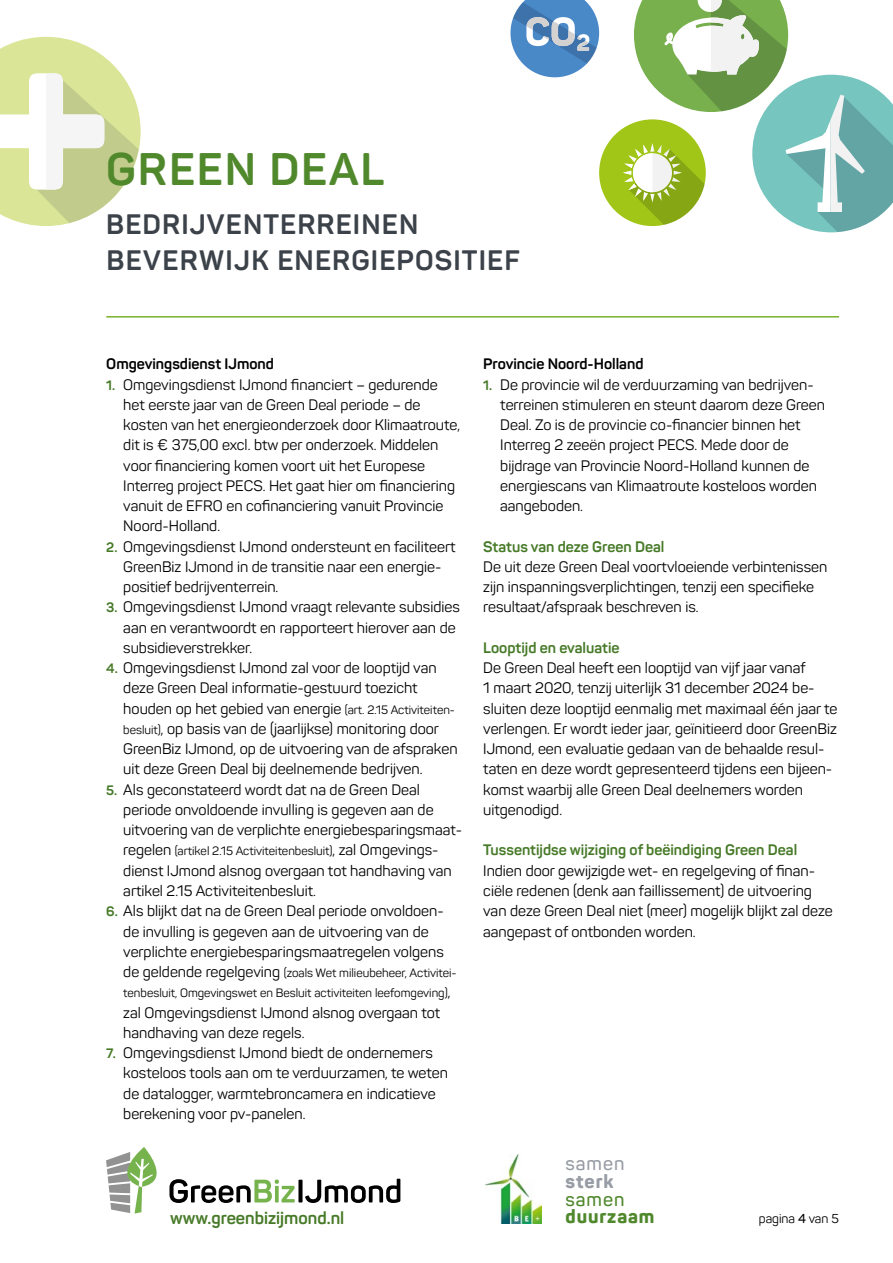
<style>
.page{position:relative;width:893px;height:1263px;background:#fff}
.page>*{position:absolute;margin:0;border:0;box-sizing:border-box;transform-origin:0 0}
.t1{font:700 45px "Panton";letter-spacing:.04em;color:#50882c}
.t2{font:700 27.75px/36px "Panton";letter-spacing:.04em;color:#3c4249}
.t3{font:800 18.9px "Panton";letter-spacing:.05em;color:#50882c}
.t4{font:600 18.9px "Panton";letter-spacing:.05em;color:#989da5}
.t5{font:800 18.9px "Panton";letter-spacing:.05em;color:#989da5}
.t6{font:600 18.9px "Panton";letter-spacing:.05em;color:#50882c}
.t7{font:700 17.25px "Panton";color:#477a28}
.t8{font:15px/20.2px "Panton";color:#000}
.t9{font:700 15px "Panton";color:#477a28}
.t10{font:700 15px "Panton";color:#000}
.t11{font:12.75px "Panton";color:#000}
.t12{font:12px/20.2px "Panton";color:#000}
.s1{font-weight:700;font-size:13.5px;color:#477a28}
.s2{font-size:12px}
.s3{font-size:15px}
.s4{font-weight:600}
</style>
<div class="page">
<img style="left:485px;top:1154px;width:56px;height:70px">
<div style="left:599px;top:119px;width:107px;height:107px;background:#a2c617;border-radius:50%"></div>
<svg style="left:623px;top:0;width:270px;height:232px"></svg>
<svg style="left:510px;top:0;width:89px;height:77px"></svg>
<hr style="left:106px;top:316px;width:733px;height:2px;background:#78b22b">
<div style="left:298px;top:1180px;width:5px;height:22px;background:#000"></div>
<svg style="left:305px;top:1179px;width:95px;height:24px"></svg>
<svg style="left:106px;top:1147px;width:189px;height:66px"></svg>
<svg style="left:0;top:37px;width:141px;height:189px"></svg>
<h1 class="t1" style="left:106px;top:141px;width:279px">GREEN DEAL</h1>
<h2 class="t2" style="left:106px;top:206px;width:415px">BEDRIJVENTERREINEN<br>BEVERWIJK ENERGIEPOSITIEF</h2>
<p class="t10" style="left:106px;top:355px;width:169px">Omgevingsdienst IJmond</p>
<p class="t8" style="left:123px;top:374px;width:338px;text-indent:-17px"><span class="s1">1.</span> Omgevingsdienst IJmond financiert – gedurende het eerste jaar van de Green Deal periode – de kosten van het energieonderzoek door Klimaatroute, dit is € 375,00 excl. btw per onderzoek. Middelen voor financiering komen voort uit het Europese Interreg project PECS. Het gaat hier om financiering vanuit de EFRO en cofinanciering vanuit Provincie Noord-Holland.</p>
<p class="t8" style="left:123px;top:536px;width:334px;text-indent:-17px"><span class="s1">2.</span> Omgevingsdienst IJmond ondersteunt en faciliteert<br>GreenBiz IJmond in de transitie naar een energie&shy;positief bedrijventerrein.</p>
<p class="t8" style="left:123px;top:597px;width:338px;text-indent:-17px"><span class="s1">3.</span> Omgevingsdienst IJmond vraagt relevante subsidies aan en verantwoordt en rapporteert hierover aan de subsidieverstrekker.</p>
<p class="t8" style="left:123px;top:658px;width:336px;text-indent:-17px"><span class="s1">4.</span> Omgevingsdienst IJmond zal voor de looptijd van deze Green Deal informatie-gestuurd toezicht houden op het gebied van energie <span class="s2">(art. 2.15 Activiteiten&shy;besluit)</span>, op basis van de (jaarlijkse) monitoring door GreenBiz IJmond, op de uitvoering van de afspraken uit deze Green Deal bij deelnemende bedrijven.</p>
<p class="t8" style="left:123px;top:779px;width:340px;text-indent:-17px"><span class="s1">5.</span> Als geconstateerd wordt dat na de Green Deal periode onvoldoende invulling is gegeven aan de uitvoering van de verplichte energiebesparingsmaat-</p>
<p class="t12" style="left:123px;top:841px;width:317px"><span class="s3">regelen</span> (artikel 2.15 Activiteitenbesluit)<span class="s3">, zal Omgevings-</span></p>
<p class="t8" style="left:123px;top:860px;width:330px">dienst IJmond alsnog overgaan tot handhaving van artikel 2.15 Activiteitenbesluit.</p>
<p class="t8" style="left:123px;top:901px;width:322px;text-indent:-17px"><span class="s1">6.</span> Als blijkt dat na de Green Deal periode onvoldoen&shy;de invulling is gegeven aan de uitvoering van de verplichte energiebesparingsmaatregelen volgens</p>
<p class="t12" style="left:123px;top:962px;width:335px"><span class="s3">de geldende regelgeving</span> (zoals Wet milieubeheer, Activitei&shy;tenbesluit, Omgevingswet en Besluit activiteiten leefomgeving)<span class="s3">,</span></p>
<p class="t8" style="left:123px;top:1002px;width:318px">zal Omgevingsdienst IJmond alsnog overgaan tot handhaving van deze regels.</p>
<p class="t8" style="left:123px;top:1042px;width:326px;text-indent:-17px"><span class="s1">7.</span> Omgevingsdienst IJmond biedt de ondernemers kosteloos tools aan om te verduurzamen, te weten de datalogger, warmtebroncamera en indicatieve berekening voor pv-panelen.</p>
<p class="t10" style="left:483px;top:355px;width:162px">Provincie Noord-Holland</p>
<p class="t8" style="left:500px;top:374px;width:326px;text-indent:-17px"><span class="s1">1.</span> De provincie wil de verduurzaming van bedrijven&shy;terreinen stimuleren en steunt daarom deze Green Deal. Zo is de provincie co-financier binnen het Interreg 2 zeeën project PECS. Mede door de bijdrage van Provincie Noord-Holland kunnen de energiescans van Klimaatroute kosteloos worden aangeboden.</p>
<p class="t9" style="left:483px;top:537px;width:183px">Status van deze Green Deal</p>
<p class="t8" style="left:483px;top:556px;width:346px">De uit deze Green Deal voortvloeiende verbintenissen zijn inspanningsverplichtingen, tenzij een specifieke resultaat/afspraak beschreven is.</p>
<p class="t9" style="left:483px;top:638px;width:138px">Looptijd en evaluatie</p>
<p class="t8" style="left:483px;top:658px;width:356px">De Green Deal heeft een looptijd van vijf jaar vanaf<br>1 maart 2020, tenzij uiterlijk 31 december 2024 be&shy;sluiten deze looptijd eenmalig met maximaal één jaar te verlengen. Er wordt ieder jaar, geïnitieerd door GreenBiz IJmond, een evaluatie gedaan van de behaalde resul&shy;taten en deze wordt gepresenteerd tijdens een bijeen&shy;komst waarbij alle Green Deal deelnemers worden uitgenodigd.</p>
<p class="t9" style="left:483px;top:841px;width:315px">Tussentijdse wijziging of beëindiging Green Deal</p>
<p class="t8" style="left:483px;top:860px;width:351px">Indien door gewijzigde wet- en regelgeving of finan&shy;ciële redenen (denk aan faillissement) de uitvoering van deze Green Deal niet (meer) mogelijk blijkt zal deze aangepast of ontbonden worden.</p>
<p class="t4" style="left:566px;top:1152px;width:60px">samen</p>
<p class="t5" style="left:566px;top:1169px;width:50px">sterk</p>
<p class="t6" style="left:566px;top:1187px;width:60px">samen</p>
<p class="t7" style="left:170px;top:1207px;width:176px">www.greenbizijmond.nl</p>
<p class="t3" style="left:566px;top:1205px;width:91px">duurzaam</p>
<p class="t11" style="left:759px;top:1210px;width:82px">pagina <span class="s4">4</span> van 5</p>
</div>
